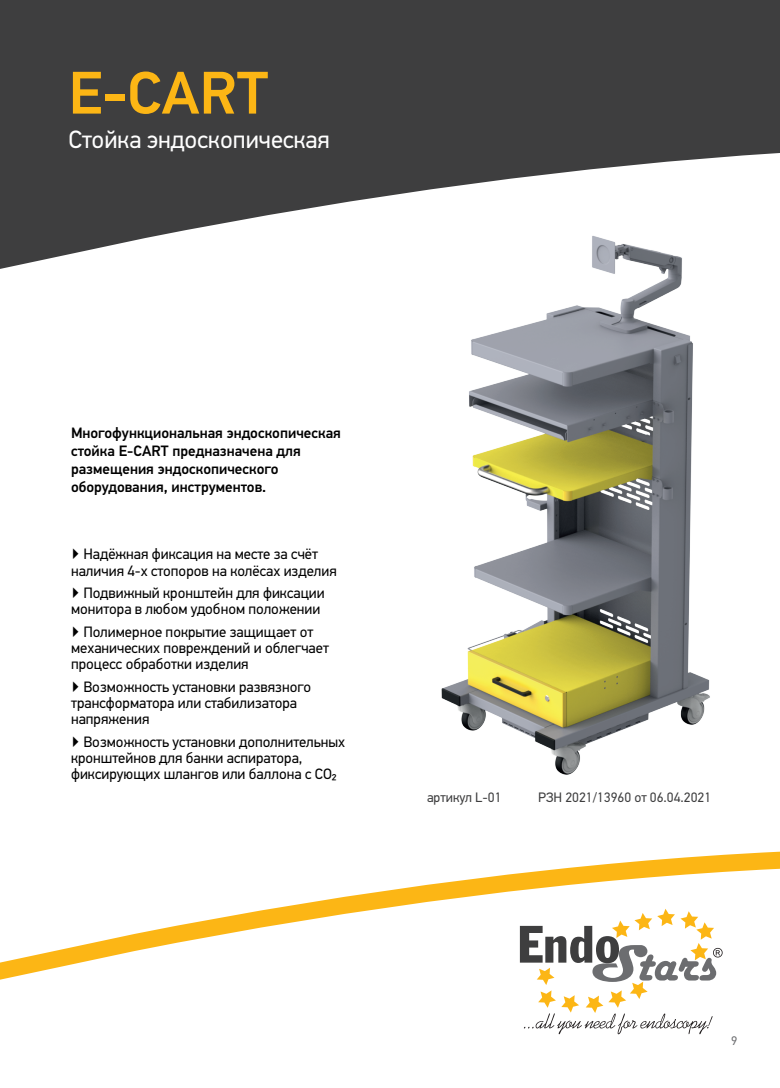
<style>
.page{position:relative;width:780px;height:1088px;background:#fff}
.page>*{position:absolute;margin:0;border:0;box-sizing:border-box;transform-origin:0 0}
.t1{font:500 60px "PF Din Text Universal";color:#fcb615}
.t2{font:25px "PF Din Text Universal";color:#fff}
.t3{font:15px/16.2px "PF Din Text Universal";color:#010101}
.t4{font:500 15px/18px "PF Din Text Universal";color:#010101}
.t5{font:13.62px "PF Din Text Universal";color:#3e3e3f}
.t6{font:12.5px "PF Din Text Universal";color:#6c6d70}
</style>
<div class="page">
<img style="left:441px;top:269px;width:269px;height:506px">
<svg style="left:0;top:0;width:780px;height:269px;fill:#3e3e3f"></svg>
<svg style="left:0;top:852px;width:780px;height:128px"></svg>
<svg style="left:520px;top:909px;width:202px;height:125px"></svg>
<h1 class="t1" style="left:68px;top:55px;width:201px">E-CART</h1>
<h2 class="t2" style="left:68px;top:125px;width:263px">Стойка эндоскопическая</h2>
<p class="t4" style="left:71px;top:425px;width:271px">Многофункциональная эндоскопическая стойка E-CART предназначена для размещения эндоскопического оборудования, инструментов.</p>
<p class="t3" style="left:71px;top:547px;width:267px">▶ Надёжная фиксация на месте за счёт наличия 4-х стопоров на колёсах изделия</p>
<p class="t3" style="left:71px;top:586px;width:255px">▶ Подвижный кронштейн для фиксации монитора в любом удобном положении</p>
<p class="t3" style="left:71px;top:625px;width:259px">▶ Полимерное покрытие защищает от механических повреждений и облегчает процесс обработки изделия</p>
<p class="t3" style="left:71px;top:680px;width:241px">▶ Возможность установки развязного трансформатора или стабилизатора напряжения</p>
<p class="t3" style="left:71px;top:735px;width:275px">▶ Возможность установки дополнительных кронштейнов для банки аспиратора, фиксирующих шлангов или баллона с CO₂</p>
<p class="t5" style="left:427px;top:789px;width:76px">артикул L-01</p>
<p class="t5" style="left:538px;top:789px;width:174px">РЗН 2021/13960 от 06.04.2021</p>
<p class="t6" style="left:731px;top:1033px;width:8px">9</p>
</div>
